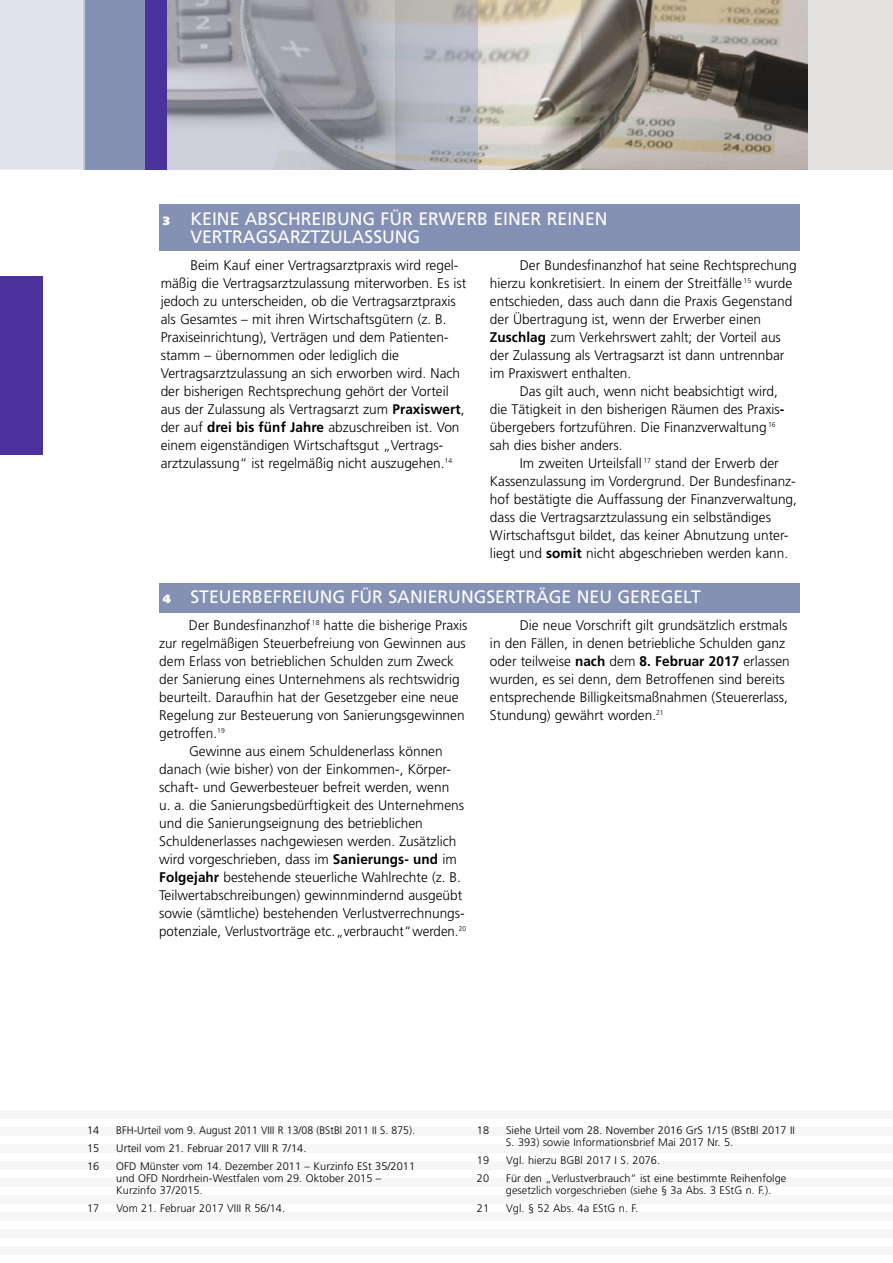
<style>
.page{position:relative;width:893px;height:1263px;background:#fff}
.page>*{position:absolute;margin:0;border:0;box-sizing:border-box;transform-origin:0 0}
.t1{font:18px/18px "Frutiger LT";color:#fff}
.t2{font:300 13.95px/18px "Frutiger LT";color:#000}
.t3{font:300 13.95px "Frutiger LT";color:#000;scale:.95 1}
.t4{font:300 13.95px "Frutiger LT";color:#000;scale:.96 1}
.t5{font:300 10.95px/12px "Frutiger LT";letter-spacing:.005em;color:#000}
.t6{font:300 10.95px "Frutiger LT";letter-spacing:.005em;color:#000;scale:.95 1}
.s1{font-weight:900;font-size:12px}
.s2{font-weight:700}
</style>
<div class="page">
<div style="left:0;top:1110px;width:893px;height:8px;background:#f6f6f6"></div>
<div style="left:0;top:1127px;width:893px;height:8px;background:#f6f6f6"></div>
<div style="left:0;top:1144px;width:893px;height:8px;background:#f6f6f6"></div>
<div style="left:0;top:1161px;width:893px;height:8px;background:#f6f6f6"></div>
<div style="left:0;top:1178px;width:893px;height:8px;background:#f6f6f6"></div>
<div style="left:0;top:1195px;width:893px;height:8px;background:#f6f6f6"></div>
<div style="left:0;top:1212px;width:893px;height:8px;background:#f6f6f6"></div>
<div style="left:0;top:1229px;width:893px;height:8px;background:#f6f6f6"></div>
<div style="left:0;top:1246px;width:893px;height:8px;background:#f6f6f6"></div>
<img style="left:477px;top:0;width:104px;height:170px">
<div style="left:0;top:276px;width:43px;height:179px;background:#4b319b"></div>
<img style="left:168px;top:0;width:309px;height:170px">
<div style="left:808px;top:0;width:85px;height:170px;background:#e3e2e1"></div>
<img style="left:581px;top:0;width:227px;height:170px">
<svg style="left:0;top:0;width:168px;height:170px"></svg>
<hr style="left:83px;top:0;width:2px;height:170px;background:#c2c8da">
<div style="left:159px;top:583px;width:640px;height:29px;background:#8491b5"></div>
<div style="left:159px;top:204px;width:640px;height:47px;background:#8491b5"></div>
<p class="t1" style="left:190px;top:211px;width:419px;text-indent:-28px"><span class="s1">3</span> KEINE ABSCHREIBUNG FÜR ERWERB EINER REINEN<br>VERTRAGSARZTZULASSUNG</p>
<p class="t2" style="left:161px;top:257px;width:307px;text-indent:30px">Beim Kauf einer Vertragsarztpraxis wird regel&shy;mäßig die Vertragsarztzulassung miterworben. Es ist jedoch zu unterscheiden, ob die Vertragsarztpraxis als Gesamtes – mit ihren Wirtschaftsgütern (z. B.<br>Praxiseinrichtung), Verträgen und dem Patienten&shy;stamm – übernommen oder lediglich die Vertragsarztzulassung an sich erworben wird. Nach der bisherigen Rechtsprechung gehört der Vorteil aus der Zulassung als Vertragsarzt zum <span class="s2">Praxiswert</span>, der auf <span class="s2">drei bis fünf Jahre</span> abzuschreiben ist. Von einem eigenständigen Wirtschaftsgut „Vertrags&shy;arztzulassung“ ist regelmäßig nicht auszugehen.<sup>14</sup></p>
<p class="t2" style="left:490px;top:257px;width:308px;text-indent:30px">Der Bundesfinanzhof hat seine Rechtsprechung hierzu konkretisiert. In einem der Streitfälle <sup>15</sup> wurde entschieden, dass auch dann die Praxis Gegenstand der Übertragung ist, wenn der Erwerber einen <span class="s2">Zuschlag</span> zum Verkehrswert zahlt; der Vorteil aus der Zulassung als Vertragsarzt ist dann untrennbar im Praxiswert enthalten.</p>
<p class="t2" style="left:490px;top:383px;width:296px;text-indent:30px">Das gilt auch, wenn nicht beabsichtigt wird, die Tätigkeit in den bisherigen Räumen des Praxis&shy;übergebers fortzuführen. Die Finanzverwaltung <sup>16 </sup>sah dies bisher anders.</p>
<p class="t2" style="left:490px;top:455px;width:309px;text-indent:30px">Im zweiten Urteilsfall <sup>17</sup> stand der Erwerb der Kassenzulassung im Vordergrund. Der Bundesfinanz&shy;hof bestätigte die Auffassung der Finanzverwaltung, dass die Vertragsarztzulassung ein selbständiges Wirtschaftsgut bildet, das keiner Abnutzung unter&shy;liegt und <span class="s2">somit</span> nicht abgeschrieben werden kann.</p>
<p class="t1" style="left:163px;top:589px;width:539px"><span class="s1">4</span> STEUERBEFREIUNG FÜR SANIERUNGSERTRÄGE NEU GEREGELT</p>
<p class="t2" style="left:189px;top:617px;width:280px">Der Bundesfinanzhof <sup>18</sup> hatte die bisherige Praxis</p>
<p class="t4" style="left:159px;top:638px;width:321px">zur regelmäßigen Steuerbefreiung von Gewinnen aus</p>
<p class="t2" style="left:159px;top:653px;width:296px">dem Erlass von betrieblichen Schulden zum Zweck</p>
<p class="t2" style="left:159px;top:671px;width:302px">der Sanierung eines Unternehmens als rechtswidrig</p>
<p class="t2" style="left:159px;top:689px;width:301px">beurteilt. Daraufhin hat der Gesetzgeber eine neue</p>
<p class="t2" style="left:159px;top:707px;width:307px">Regelung zur Besteuerung von Sanierungsgewinnen</p>
<p class="t2" style="left:159px;top:725px;width:67px">getroffen.<sup>19</sup></p>
<p class="t2" style="left:189px;top:743px;width:255px">Gewinne aus einem Schuldenerlass können</p>
<p class="t2" style="left:159px;top:761px;width:293px">danach (wie bisher) von der Einkommen-, Körper-</p>
<p class="t2" style="left:159px;top:779px;width:292px">schaft- und Gewerbesteuer befreit werden, wenn</p>
<p class="t2" style="left:159px;top:797px;width:306px">u. a. die Sanierungsbedürftigkeit des Unternehmens</p>
<p class="t2" style="left:159px;top:815px;width:265px">und die Sanierungseignung des betrieblichen</p>
<p class="t2" style="left:159px;top:833px;width:299px">Schuldenerlasses nachgewiesen werden. Zusätzlich</p>
<p class="t2" style="left:159px;top:851px;width:299px">wird vorgeschrieben, dass im <span class="s2">Sanierungs- und</span> im</p>
<p class="t2" style="left:159px;top:869px;width:303px"><span class="s2">Folgejahr</span> bestehende steuerliche Wahlrechte (z. B.</p>
<p class="t2" style="left:159px;top:887px;width:305px">Teilwertabschreibungen) gewinnmindernd ausgeübt</p>
<p class="t2" style="left:159px;top:905px;width:307px">sowie (sämtliche) bestehenden Verlustverrechnungs-</p>
<p class="t3" style="left:159px;top:926px;width:324px">potenziale, Verlustvorträge etc.„verbraucht“werden.<sup>20</sup></p>
<p class="t2" style="left:490px;top:617px;width:301px;text-indent:30px">Die neue Vorschrift gilt grundsätzlich erstmals in den Fällen, in denen betriebliche Schulden ganz oder teilweise <span class="s2">nach</span> dem <span class="s2">8. Februar 2017</span> erlassen wurden, es sei denn, dem Betroffenen sind bereits entsprechende Billigkeitsmaßnahmen (Steuererlass, Stundung) gewährt worden.<sup>21</sup></p>
<p class="t5" style="left:87px;top:1125px;width:14px">14</p>
<p class="t6" style="left:116px;top:1125px;width:316px">BFH-Urteil vom 9. August 2011 VIII R 13/08 (BStBl 2011 II S. 875).</p>
<p class="t5" style="left:87px;top:1143px;width:14px">15</p>
<p class="t5" style="left:116px;top:1143px;width:192px">Urteil vom 21. Februar 2017 VIII R 7/14.</p>
<p class="t5" style="left:87px;top:1161px;width:14px">16</p>
<p class="t5" style="left:116px;top:1161px;width:300px">OFD Münster vom 14. Dezember 2011 – Kurzinfo ESt 35/2011 und OFD Nordrhein-Westfalen vom 29. Oktober 2015 –<br>Kurzinfo 37/2015.</p>
<p class="t5" style="left:87px;top:1203px;width:14px">17</p>
<p class="t5" style="left:116px;top:1203px;width:170px">Vom 21. Februar 2017 VIII R 56/14.</p>
<p class="t5" style="left:477px;top:1125px;width:14px">18</p>
<p class="t5" style="left:506px;top:1125px;width:290px">Siehe Urteil vom 28. November 2016 GrS 1/15 (BStBl 2017 II<br>S. 393) sowie Informationsbrief Mai 2017 Nr. 5.</p>
<p class="t5" style="left:477px;top:1155px;width:14px">19</p>
<p class="t5" style="left:506px;top:1155px;width:156px">Vgl. hierzu BGBl 2017 I S. 2076.</p>
<p class="t5" style="left:477px;top:1173px;width:14px">20</p>
<p class="t5" style="left:506px;top:1173px;width:282px">Für den „Verlustverbrauch“ ist eine bestimmte Reihenfolge gesetzlich vorgeschrieben (siehe § 3a Abs. 3 EStG n. F.).</p>
<p class="t5" style="left:477px;top:1203px;width:14px">21</p>
<p class="t5" style="left:506px;top:1203px;width:133px">Vgl. § 52 Abs. 4a EStG n. F.</p>
</div>
